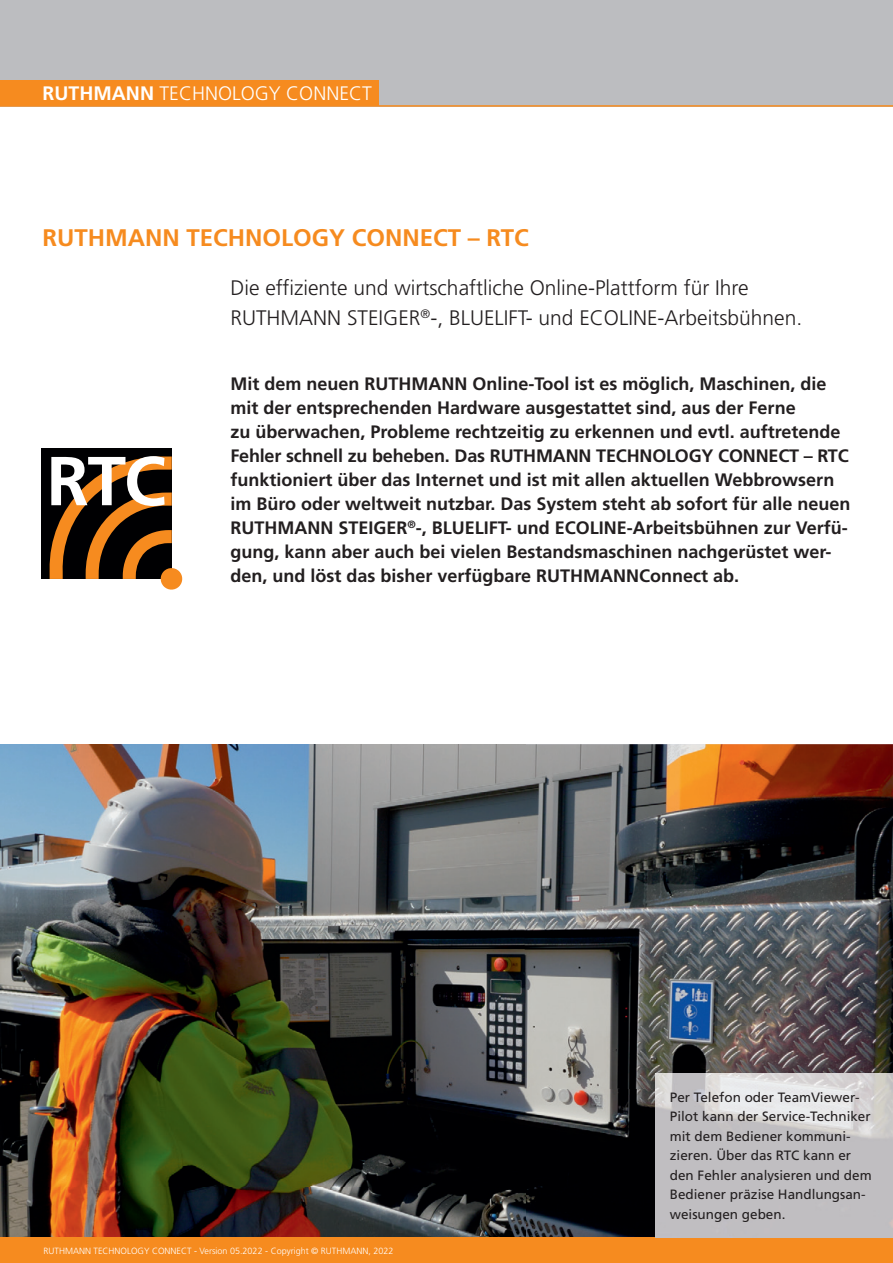
<style>
.page{position:relative;width:893px;height:1263px;background:#fff}
.page>*{position:absolute;margin:0;border:0;box-sizing:border-box;transform-origin:0 0}
.t1{font:700 24px "Frutiger";color:#f68b1f}
.t2{font:300 21px/30px "Frutiger";color:#231f20}
.t3{font:300 19.5px "Frutiger";color:#fff}
.t4{font:700 18px/24px "Frutiger";color:#231f20}
.t5{font:13.5px/19.5px "Frutiger";color:#231f20}
.t6{font:300 9px "Frutiger";color:#fff}
.s1{font-weight:700}
</style>
<div class="page">
<img style="left:0;top:744px;width:525px;height:493px">
<img style="left:525px;top:744px;width:368px;height:345px">
<img style="left:525px;top:1089px;width:130px;height:148px">
<div style="left:0;top:0;width:893px;height:106px;background:#bcbdc0"></div>
<div style="left:0;top:1237px;width:893px;height:26px;background:#f68b1f"></div>
<hr style="left:0;top:105px;width:893px;height:2px;background:#f68b1f">
<img style="left:655px;top:1073px;width:238px;height:164px">
<div style="left:0;top:80px;width:378px;height:26px;background:#f68b1f"></div>
<div style="left:41px;top:449px;width:131px;height:130px;background:#000002"></div>
<svg style="left:49px;top:456px;width:134px;height:134px"></svg>
<p class="t3" style="left:43px;top:83px;width:331px"><span class="s1">RUTHMANN</span> TECHNOLOGY CONNECT</p>
<h1 class="t1" style="left:43px;top:223px;width:488px">RUTHMANN TECHNOLOGY CONNECT – RTC</h1>
<p class="t2" style="left:230px;top:273px;width:573px">Die effiziente und wirtschaftliche Online-Plattform für Ihre<br>RUTHMANN STEIGER<sup>®</sup>-, BLUELIFT- und ECOLINE-Arbeitsbühnen.</p>
<p class="t4" style="left:230px;top:372px;width:622px">Mit dem neuen RUTHMANN Online-Tool ist es möglich, Maschinen, die mit der entsprechenden Hardware ausgestattet sind, aus der Ferne<br>zu überwachen, Probleme rechtzeitig zu erkennen und evtl. auftretende Fehler schnell zu beheben. Das RUTHMANN TECHNOLOGY CONNECT – RTC funktioniert über das Internet und ist mit allen aktuellen Webbrowsern im Büro oder weltweit nutzbar. Das System steht ab sofort für alle neuen RUTHMANN STEIGER<sup>®</sup>-, BLUELIFT- und ECOLINE-Arbeitsbühnen zur Verfü&shy;gung, kann aber auch bei vielen Bestandsmaschinen nachgerüstet wer&shy;den, und löst das bisher verfügbare RUTHMANNConnect ab.</p>
<p class="t6" style="left:44px;top:1245px;width:351px">RUTHMANN TECHNOLOGY CONNECT - Version 05.2022 - Copyright © RUTHMANN, 2022</p>
<p class="t5" style="left:670px;top:1087px;width:203px">Per Telefon oder TeamViewer-<br>Pilot kann der Service-Techniker mit dem Bediener kommuni&shy;zieren. Über das RTC kann er den Fehler analysieren und dem<br>Bediener präzise Handlungsan&shy;weisungen geben.</p>
</div>
